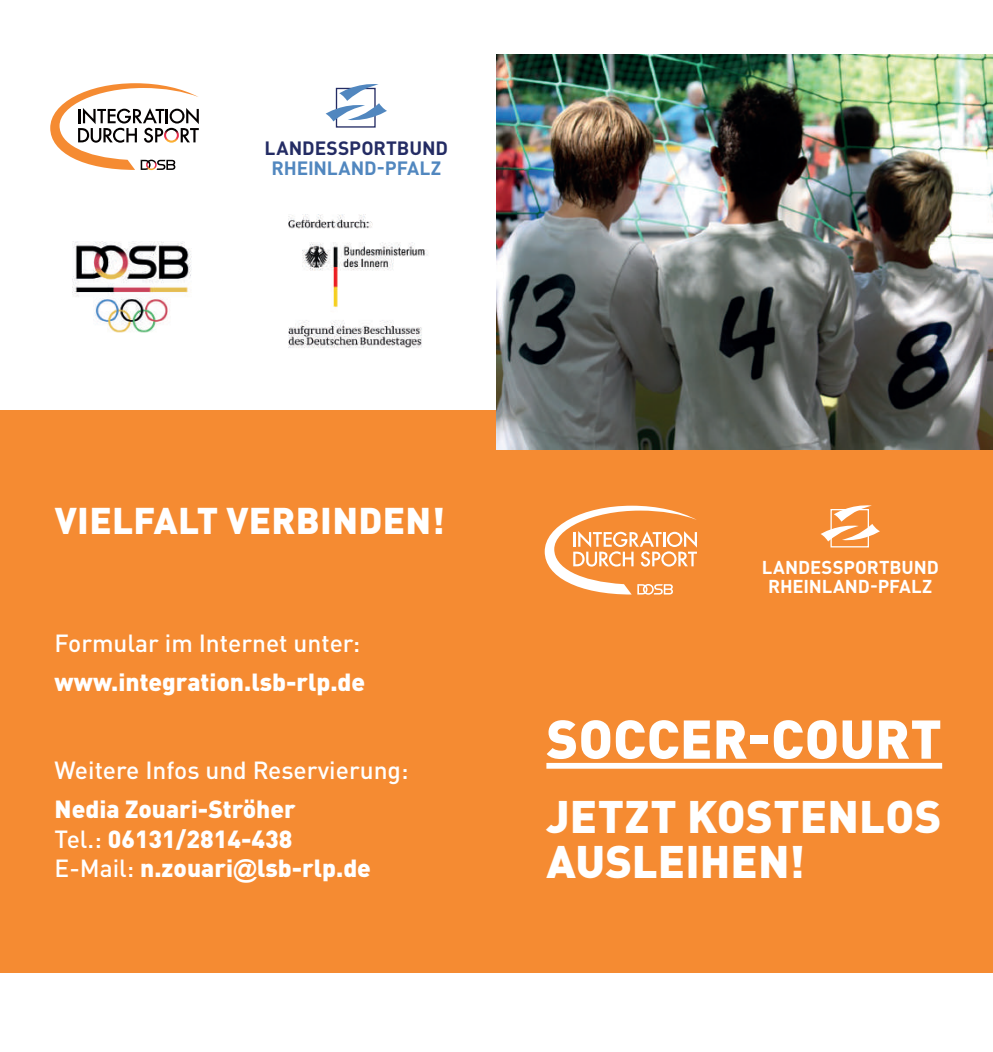
<style>
.page{position:relative;width:993px;height:1052px;background:#fff}
.page>*{position:absolute;margin:0;border:0;box-sizing:border-box;transform-origin:0 0}
.t1{font:900 53.73px "DINOT";letter-spacing:.005em;color:#fff}
.t2{font:900 44.98px/45px "DINOT";letter-spacing:.005em;color:#fff}
.t3{font:900 36.75px "DINOT";letter-spacing:.01em;color:#fff}
.t4{font:900 24.5px/29.4px "DINOT";color:#fff}
.t5{font:500 24.5px "DINOT";color:#fff}
.t6{font:700 19.07px "DINOT";letter-spacing:-.005em;color:#242c64}
.t7{font:700 19.07px "DINOT";letter-spacing:-.005em;color:#5187bf}
.t8{font:700 18.38px/19.1px "DINOT";letter-spacing:-.005em;color:#fff;text-align:center}
.s1{font-weight:500}
.s2{font-family:"Arial";font-weight:700}
</style>
<div class="page">
<div style="left:0;top:410px;width:992px;height:562px;background:#f58b32"></div>
<div style="left:546px;top:763px;width:395px;height:5px;background:#fff"></div>
<img style="left:496px;top:55px;width:496px;height:394px">
<svg style="left:50px;top:83px;width:149px;height:87px"></svg>
<img style="left:72px;top:241px;width:120px;height:92px">
<img style="left:288px;top:214px;width:141px;height:134px">
<svg style="left:325px;top:84px;width:62px;height:38px"></svg>
<svg style="left:544px;top:506px;width:152px;height:89px"></svg>
<div style="left:830px;top:509px;width:38px;height:38px;border:1px solid #fff"></div>
<svg style="left:821px;top:505px;width:58px;height:37px"></svg>
<p class="t6" style="left:264px;top:134px;width:185px">LANDESSPORTBUND</p>
<p class="t7" style="left:271px;top:153px;width:171px">RHEINLAND-PFALZ</p>
<h3 class="t3" style="left:55px;top:491px;width:391px">VIELFALT VERBINDEN!</h3>
<p class="t5" style="left:55px;top:624px;width:307px">Formular im Internet unter:</p>
<p class="t4" style="left:55px;top:665px;width:312px">www.integration.lsb-rlp.de</p>
<p class="t5" style="left:55px;top:751px;width:355px">Weitere Infos und Reservierung:</p>
<p class="t4" style="left:55px;top:792px;width:318px">Nedia Zouari-Ströher<br><span class="s1">Tel.:</span> 06131/2814-438<br><span class="s1">E-Mail:</span> n.zouari<span class="s2">@</span>lsb-rlp.de</p>
<p class="t8" style="left:761px;top:556px;width:179px">LANDESSPORTBUND<br>RHEINLAND-PFALZ</p>
<h1 class="t1" style="left:546px;top:696px;width:397px">SOCCER-COURT</h1>
<h2 class="t2" style="left:546px;top:790px;width:396px">JETZT KOSTENLOS<br>AUSLEIHEN!</h2>
</div>
